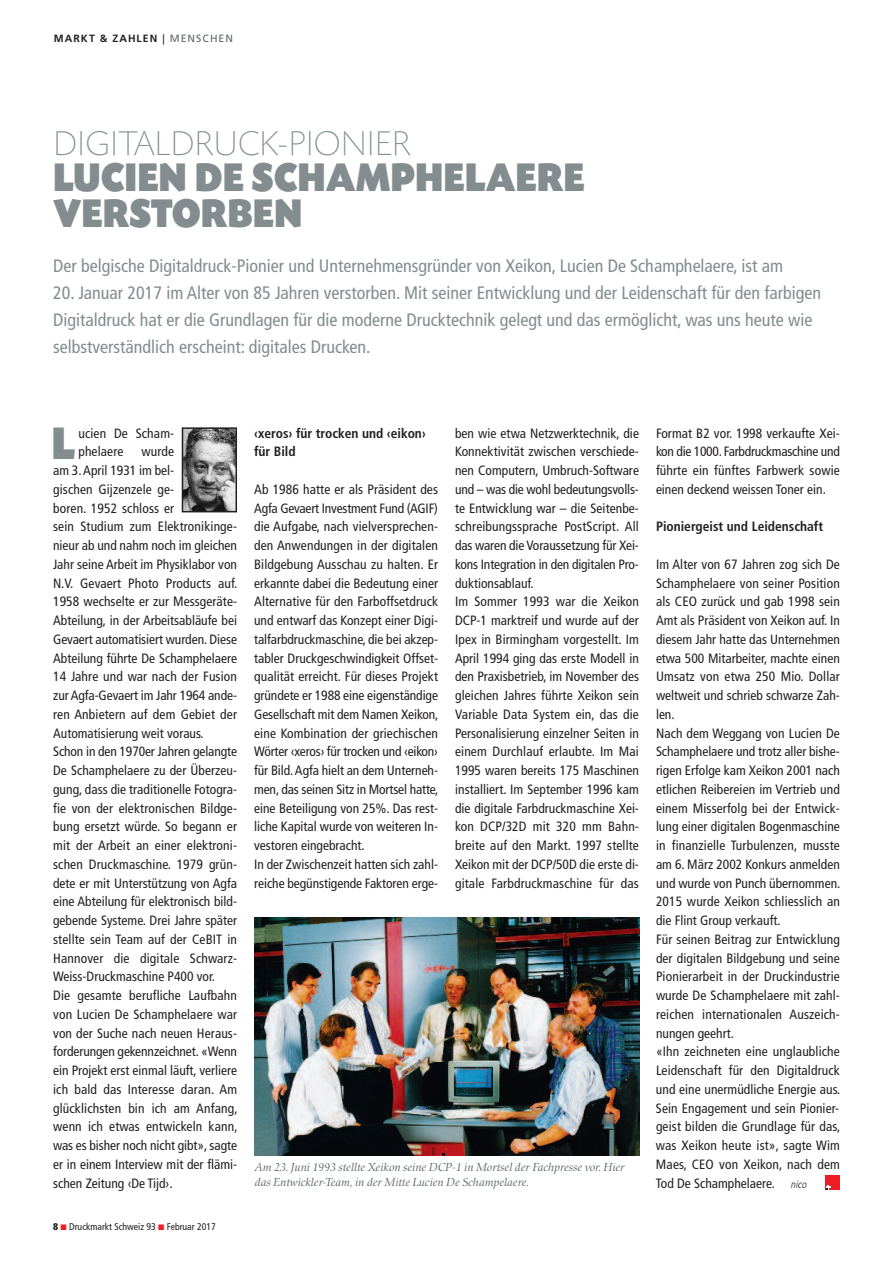
<style>
.page{position:relative;width:893px;height:1263px;background:#fff}
.page>*{position:absolute;margin:0;border:0;box-sizing:border-box;transform-origin:0 0}
.t1{font:48px "Today SB Ultra";color:#838c8e;scale:.9 1}
.t2{font:42px/36px "Today SB Ultra";color:#838c8e;scale:.9 1}
.t3{font:300 expanded 36px "Today SB";letter-spacing:-.01em;color:#838c8e}
.t4{font:condensed 18px/27px "Frutiger LT Std";color:#838c8e}
.t5{font:condensed 13.5px/18.8px "Frutiger LT Std";color:#231f20}
.t6{font:700 condensed 13.5px/18.8px "Frutiger LT Std";color:#231f20}
.t7{font:italic 12px/15px "Zapf Renais SB";color:#60696a}
.t8{font:700 10.5px "Frutiger LT Std";letter-spacing:.1em;color:#231f20}
.t9{font:condensed 9.75px "Frutiger LT Std";color:#231f20}
.s1{font-weight:400}
.s2{font-weight:400;color:#60696a}
.s3{font-weight:900}
.s4{font-weight:300;font-style:italic;font-size:10.5px}
</style>
<div class="page">
<img style="left:185px;top:430px;width:49px;height:79px">
<div style="left:182px;top:427px;width:55px;height:85px;border:2px solid #231f20"></div>
<img style="left:255px;top:917px;width:385px;height:238px">
<div style="left:826px;top:1175px;width:14px;height:14px;background:#ee1e24"></div>
<svg style="left:826px;top:1185px;width:4px;height:4px"></svg>
<p class="t8" style="left:54px;top:34px;width:181px">MARKT &amp; ZAHLEN <span class="s1">|</span> <span class="s2">MENSCHEN</span></p>
<h3 class="t3" style="left:53px;top:122px;width:359px">DIGITALDRUCK-PIONIER</h3>
<h2 class="t2" style="left:53px;top:159px;width:592px">LUCIEN DE SCHAMPHELAERE<br>VERSTORBEN</h2>
<h3 class="t4" style="left:53px;top:254px;width:731px">Der belgische Digitaldruck-Pionier und Unternehmensgründer von Xeikon, Lucien De Schamphelaere, ist am</h3>
<p class="t4" style="left:53px;top:281px;width:769px">20. Januar 2017 im Alter von 85 Jahren verstorben. Mit seiner Entwicklung und der Leidenschaft für den farbigen<br>Digitaldruck hat er die Grundlagen für die moderne Drucktechnik gelegt und das ermöglicht, was uns heute wie selbstverständlich erscheint: digitales Drucken.</p>
<p class="t5" style="left:78px;top:424px;width:97px">ucien De Scham&shy;phelaere</p>
<h1 class="t1" style="left:52px;top:414px;width:28px">L</h1>
<p class="t5" style="left:53px;top:443px;width:186px;text-indent:88px">wurde<br>am 3.April 1931 im bel-<br>gischen Gijzenzele ge-<br>boren. 1952 schloss er<br>sein Studium zum Elektronikinge&shy;nieur ab und nahm noch im gleichen<br>Jahr seine Arbeit im Physiklabor von<br>N.V. Gevaert Photo Products auf.<br>1958 wechselte er zur Messgeräte-<br>Abteilung, in der Arbeitsabläufe bei<br>Gevaert automatisiert wurden. Diese<br>Abteilung führte De Schamphelaere<br>14 Jahre und war nach der Fusion zur Agfa-Gevaert im Jahr 1964 ande&shy;ren Anbietern auf dem Gebiet der<br>Automatisierung weit voraus.<br>Schon in den 1970er Jahren gelangte<br>De Schamphelaere zu der Überzeu&shy;gung, dass die traditionelle Fotogra&shy;fie von der elektronischen Bildge&shy;bung ersetzt würde. So begann er mit der Arbeit an einer elektroni&shy;schen Druckmaschine. 1979 grün&shy;dete er mit Unterstützung von Agfa eine Abteilung für elektronisch bild&shy;gebende Systeme. Drei Jahre später stellte sein Team auf der CeBIT in<br>Hannover die digitale Schwarz-<br>Weiss-Druckmaschine P400 vor.<br>Die gesamte berufliche Laufbahn von Lucien De Schamphelaere war von der Suche nach neuen Heraus&shy;forderungen gekennzeichnet. «Wenn ein Projekt erst einmal läuft, verliere ich bald das Interesse daran. Am glücklichsten bin ich am Anfang, wenn ich etwas entwickeln kann, was es bisher noch nicht gibt», sagte er in einem Interview mit der flämi&shy;schen Zeitung ‹De Tijd›.</p>
<p class="t9" style="left:53px;top:1222px;width:164px"><span class="s3">8</span> Druckmarkt Schweiz 93 Februar 2017</p>
<p class="t6" style="left:254px;top:424px;width:173px">‹xeros› für trocken und ‹eikon› für Bild</p>
<p class="t5" style="left:254px;top:481px;width:186px">Ab 1986 hatte er als Präsident des Agfa Gevaert Investment Fund (AGIF) die Aufgabe, nach vielversprechen&shy;den Anwendungen in der digitalen Bildgebung Ausschau zu halten. Er erkannte dabei die Bedeutung einer Alternative für den Farboffsetdruck und entwarf das Konzept einer Digi&shy;talfarbdruckmaschine, die bei akzep&shy;tabler Druckgeschwindigkeit Offset&shy;qualität erreicht. Für dieses Projekt gründete er 1988 eine eigenständige Gesellschaft mit dem Namen Xeikon, eine Kombination der griechischen Wörter ‹xeros› für trocken und ‹eikon› für Bild.Agfa hielt an dem Unterneh&shy;men, das seinen Sitz in Mortsel hatte, eine Beteiligung von 25%. Das rest&shy;liche Kapital wurde von weiteren In&shy;vestoren eingebracht.<br>In der Zwischenzeit hatten sich zahl&shy;reiche begünstigende Faktoren erge-</p>
<p class="t5" style="left:455px;top:424px;width:185px">ben wie etwa Netzwerktechnik, die Konnektivität zwischen verschiede&shy;nen Computern, Umbruch-Software und – was die wohl bedeutungsvolls&shy;te Entwicklung war – die Seitenbe&shy;schreibungssprache PostScript. All das waren die Voraussetzung für Xei&shy;kons Integration in den digitalen Pro&shy;duktionsablauf.<br>Im Sommer 1993 war die Xeikon DCP-1 marktreif und wurde auf der Ipex in Birmingham vorgestellt. Im April 1994 ging das erste Modell in den Praxisbetrieb, im November des gleichen Jahres führte Xeikon sein Variable Data System ein, das die Personalisierung einzelner Seiten in einem Durchlauf erlaubte. Im Mai 1995 waren bereits 175 Maschinen installiert. Im September 1996 kam die digitale Farbdruckmaschine Xei&shy;kon DCP/32D mit 320 mm Bahn&shy;breite auf den Markt. 1997 stellte Xeikon mit der DCP/50D die erste di&shy;gitale Farbdruckmaschine für das</p>
<p class="t5" style="left:656px;top:424px;width:185px;text-align:justify">Format B2 vor. 1998 verkaufte Xei&shy;kon die 1000. Farbdruckmaschine und führte ein fünftes Farbwerk sowie einen deckend weissen Toner ein.</p>
<p class="t6" style="left:656px;top:518px;width:169px">Pioniergeist und Leidenschaft</p>
<p class="t5" style="left:656px;top:556px;width:186px">Im Alter von 67 Jahren zog sich De<br>Schamphelaere von seiner Position als CEO zurück und gab 1998 sein<br>Amt als Präsident von Xeikon auf. In diesem Jahr hatte das Unternehmen etwa 500 Mitarbeiter, machte einen<br>Umsatz von etwa 250 Mio. Dollar weltweit und schrieb schwarze Zah&shy;len.<br>Nach dem Weggang von Lucien De<br>Schamphelaere und trotz aller bishe&shy;rigen Erfolge kam Xeikon 2001 nach etlichen Reibereien im Vertrieb und einem Misserfolg bei der Entwick&shy;lung einer digitalen Bogenmaschine in finanzielle Turbulenzen, musste am 6. März 2002 Konkurs anmelden und wurde von Punch übernommen.<br>2015 wurde Xeikon schliesslich an die Flint Group verkauft.<br>Für seinen Beitrag zur Entwicklung der digitalen Bildgebung und seine<br>Pionierarbeit in der Druckindustrie wurde De Schamphelaere mit zahl&shy;reichen internationalen Auszeich&shy;nungen geehrt.<br>«Ihn zeichneten eine unglaubliche<br>Leidenschaft für den Digitaldruck und eine unermüdliche Energie aus.<br>Sein Engagement und sein Pionier&shy;geist bilden die Grundlage für das, was Xeikon heute ist», sagte Wim<br>Maes, CEO von Xeikon, nach dem<br>Tod De Schamphelaere. <span class="s4">nico</span></p>
<p class="t7" style="left:255px;top:1159px;width:371px">Am 23. Juni 1993 stellte Xeikon seine DCP-1 in Mortsel der Fachpresse vor. Hier das Entwickler-Team, in der Mitte Lucien De Schampelaere.</p>
</div>
